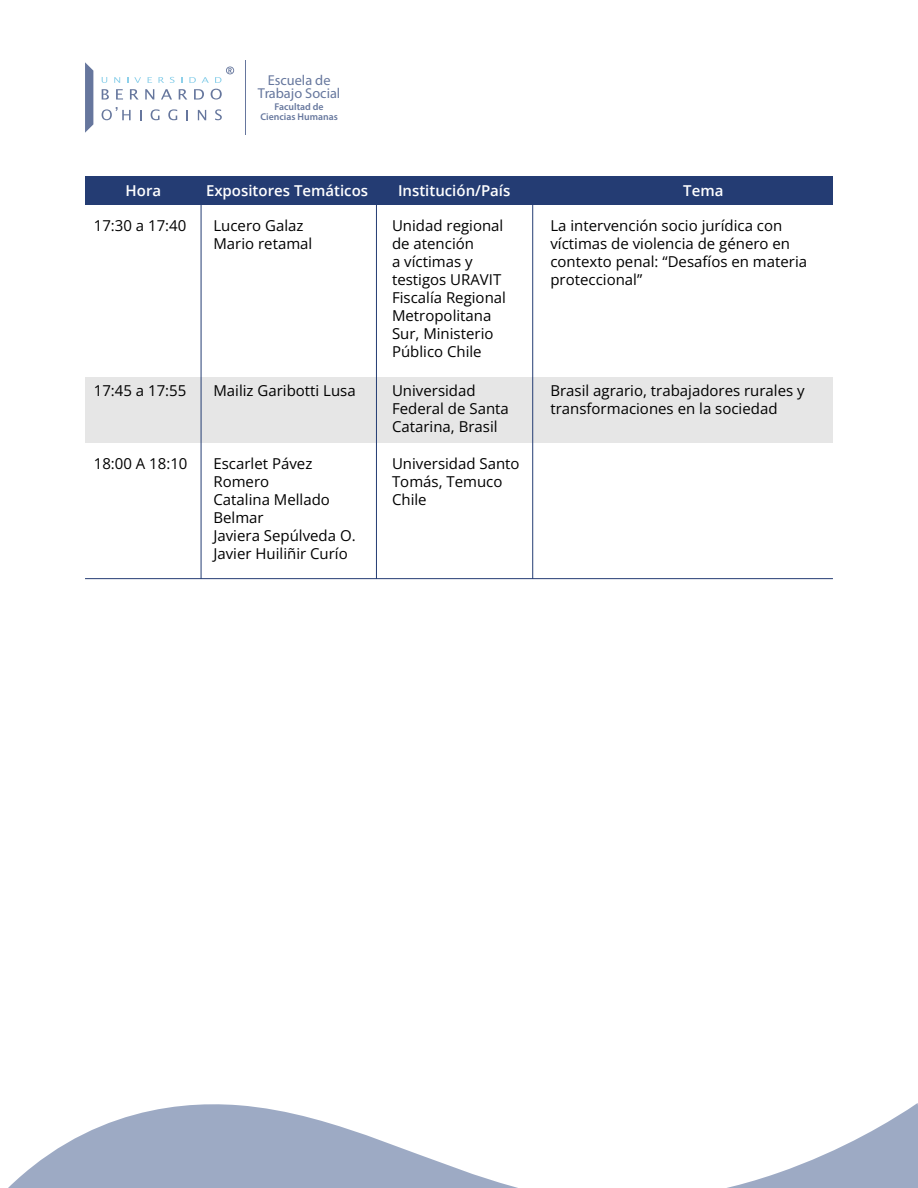
<style>
.page{position:relative;width:918px;height:1188px;background:#fff}
.page>*{position:absolute;margin:0;border:0;box-sizing:border-box;transform-origin:0 0}
.t1{font:15px/18px "Open Sans";color:#000}
.t2{font:600 15px "Open Sans";color:#fff}
.t3{font:14.4px/13px "Myriad Pro";color:#243c73;text-align:center}
.t4{font:600 9.9px/9.8px "Myriad Pro";color:#243c73;text-align:center}
</style>
<div class="page">
<svg style="left:85px;top:62px;width:8px;height:71px"></svg>
<svg style="left:102px;top:89px;width:7px;height:11px"></svg>
<svg style="left:116px;top:89px;width:7px;height:11px"></svg>
<svg style="left:130px;top:89px;width:9px;height:11px"></svg>
<svg style="left:145px;top:89px;width:9px;height:11px"></svg>
<svg style="left:161px;top:89px;width:11px;height:11px"></svg>
<svg style="left:179px;top:89px;width:8px;height:11px"></svg>
<svg style="left:194px;top:89px;width:10px;height:11px"></svg>
<svg style="left:211px;top:89px;width:11px;height:11px"></svg>
<svg style="left:140px;top:110px;width:2px;height:10px"></svg>
<svg style="left:151px;top:109px;width:9px;height:11px"></svg>
<svg style="left:168px;top:109px;width:9px;height:11px"></svg>
<svg style="left:198px;top:110px;width:8px;height:10px"></svg>
<svg style="left:215px;top:109px;width:7px;height:11px"></svg>
<svg style="left:102px;top:107px;width:29px;height:13px"></svg>
<svg style="left:102px;top:77px;width:5px;height:6px"></svg>
<svg style="left:114px;top:77px;width:6px;height:6px"></svg>
<svg style="left:134px;top:77px;width:7px;height:6px"></svg>
<svg style="left:148px;top:77px;width:4px;height:6px"></svg>
<svg style="left:158px;top:77px;width:6px;height:6px"></svg>
<svg style="left:170px;top:77px;width:5px;height:6px"></svg>
<svg style="left:189px;top:77px;width:7px;height:6px"></svg>
<svg style="left:202px;top:77px;width:7px;height:6px"></svg>
<svg style="left:215px;top:67px;width:19px;height:16px"></svg>
<hr style="left:245px;top:60px;width:1px;height:75px;background:#243c73">
<div style="left:85px;top:377px;width:748px;height:66px;background:#e6e6e6"></div>
<div style="left:85px;top:176px;width:748px;height:29px;background:#243c73"></div>
<svg style="left:8px;top:1103px;width:910px;height:85px"></svg>
<hr style="left:201px;top:176px;width:1px;height:403px;background:#243c73">
<hr style="left:376px;top:176px;width:1px;height:403px;background:#243c73">
<hr style="left:532px;top:176px;width:1px;height:403px;background:#243c73">
<hr style="left:85px;top:578px;width:748px;height:1px;background:#243c73">
<p class="t3" style="left:258px;top:75px;width:84px">Escuela de<br>Trabajo Social</p>
<p class="t4" style="left:260px;top:102px;width:79px">Facultad de<br>Ciencias Humanas</p>
<p class="t2" style="left:126px;top:185px;width:37px">Hora</p>
<p class="t1" style="left:94px;top:218px;width:94px">17:30 a 17:40</p>
<p class="t2" style="left:206px;top:185px;width:164px">Expositores Temáticos</p>
<p class="t2" style="left:683px;top:185px;width:42px">Tema</p>
<p class="t2" style="left:398px;top:185px;width:114px">Institución/País</p>
<p class="t1" style="left:213px;top:218px;width:100px">Lucero Galaz<br>Mario retamal</p>
<p class="t1" style="left:392px;top:218px;width:115px">Unidad regional de atención<br>a víctimas y testigos URAVIT<br>Fiscalía Regional<br>Metropolitana<br>Sur, Ministerio<br>Público Chile</p>
<p class="t1" style="left:550px;top:218px;width:258px">La intervención socio jurídica con víctimas de violencia de género en contexto penal: “Desafíos en materia proteccional”</p>
<p class="t1" style="left:94px;top:383px;width:94px">17:45 a 17:55</p>
<p class="t1" style="left:213px;top:383px;width:144px">Mailiz Garibotti Lusa</p>
<p class="t1" style="left:392px;top:383px;width:118px">Universidad<br>Federal de Santa<br>Catarina, Brasil</p>
<p class="t1" style="left:550px;top:383px;width:256px">Brasil agrario, trabajadores rurales y transformaciones en la sociedad</p>
<p class="t1" style="left:94px;top:456px;width:95px">18:00 A 18:10</p>
<p class="t1" style="left:213px;top:456px;width:144px">Escarlet Pávez<br>Romero<br>Catalina Mellado<br>Belmar<br>Javiera Sepúlveda O.<br>Javier Huiliñir Curío</p>
<p class="t1" style="left:392px;top:456px;width:129px">Universidad Santo<br>Tomás, Temuco<br>Chile</p>
</div>
